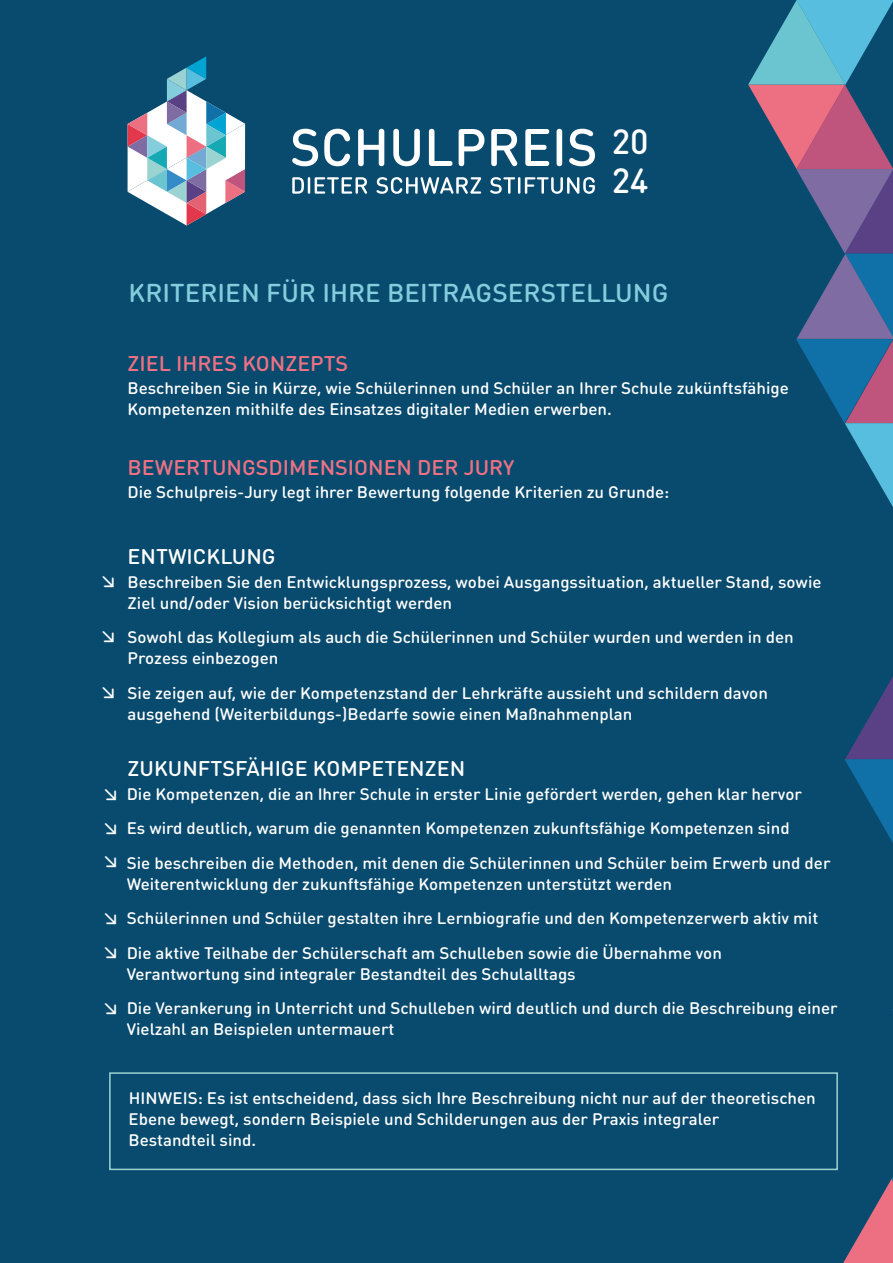
<style>
.page{position:relative;width:893px;height:1263px;background:#fff}
.page>*{position:absolute;margin:0;border:0;box-sizing:border-box;transform-origin:0 0}
.t1{font:500 34.5px/39px "DIN Round OT";color:#fff}
.t2{font:500 25.5px "DIN Round OT";color:#84cddd}
.t3{font:500 21px "DIN Round OT";color:#ee7184}
.t4{font:500 21px "DIN Round OT";color:#fff}
.t5{font:500 16.5px/21px "DIN Round OT";color:#fff}
</style>
<div class="page">
<div style="left:0;top:0;width:748px;height:1263px;background:#094b6e"></div>
<svg style="left:292px;top:129px;width:26px;height:37px"></svg>
<svg style="left:324px;top:129px;width:26px;height:37px"></svg>
<svg style="left:358px;top:129px;width:26px;height:37px"></svg>
<svg style="left:393px;top:129px;width:27px;height:37px"></svg>
<svg style="left:429px;top:129px;width:23px;height:37px"></svg>
<svg style="left:459px;top:129px;width:25px;height:37px"></svg>
<svg style="left:491px;top:129px;width:26px;height:37px"></svg>
<svg style="left:525px;top:129px;width:24px;height:37px"></svg>
<svg style="left:557px;top:129px;width:5px;height:37px"></svg>
<svg style="left:569px;top:129px;width:26px;height:37px"></svg>
<svg style="left:292px;top:177px;width:75px;height:17px"></svg>
<svg style="left:376px;top:177px;width:105px;height:17px"></svg>
<svg style="left:490px;top:177px;width:105px;height:17px"></svg>
<svg style="left:128px;top:56px;width:117px;height:170px"></svg>
<div style="left:109px;top:1072px;width:729px;height:98px;border:2px solid #9bd3d1"></div>
<svg style="left:748px;top:0;width:145px;height:1263px;background:#22557a"></svg>
<h1 class="t1" style="left:612px;top:122px;width:38px">20<br>24</h1>
<h2 class="t2" style="left:129px;top:277px;width:541px">KRITERIEN FÜR IHRE BEITRAGSERSTELLUNG</h2>
<p class="t3" style="left:128px;top:350px;width:222px">ZIEL IHRES KONZEPTS</p>
<p class="t5" style="left:127px;top:377px;width:663px">Beschreiben Sie in Kürze, wie Schülerinnen und Schüler an Ihrer Schule zukünftsfähige<br>Kompetenzen mithilfe des Einsatzes digitaler Medien erwerben.</p>
<p class="t3" style="left:128px;top:454px;width:388px">BEWERTUNGSDIMENSIONEN DER JURY</p>
<p class="t5" style="left:127px;top:481px;width:543px">Die Schulpreis-Jury legt ihrer Bewertung folgende Kriterien zu Grunde:</p>
<p class="t5" style="left:100px;top:570px;width:18px">↘</p>
<p class="t5" style="left:100px;top:624px;width:18px">↘</p>
<p class="t5" style="left:100px;top:680px;width:18px">↘</p>
<p class="t4" style="left:128px;top:543px;width:150px">ENTWICKLUNG</p>
<p class="t5" style="left:128px;top:571px;width:695px">Beschreiben Sie den Entwicklungsprozess, wobei Ausgangssituation, aktueller Stand, sowie<br>Ziel und/oder Vision berücksichtigt werden</p>
<p class="t5" style="left:128px;top:626px;width:668px">Sowohl das Kollegium als auch die Schülerinnen und Schüler wurden und werden in den<br>Prozess einbezogen</p>
<p class="t5" style="left:128px;top:682px;width:642px">Sie zeigen auf, wie der Kompetenzstand der Lehrkräfte aussieht und schildern davon ausgehend (Weiterbildungs-)Bedarfe sowie einen Maßnahmenplan</p>
<p class="t5" style="left:102px;top:775px;width:18px;line-height:33.9px;text-align:justify">↘ ↘ ↘</p>
<p class="t5" style="left:102px;top:899px;width:18px;line-height:34px">↘ ↘</p>
<p class="t5" style="left:102px;top:996px;width:18px">↘</p>
<p class="t4" style="left:128px;top:755px;width:339px">ZUKUNFTSFÄHIGE KOMPETENZEN</p>
<p class="t5" style="left:127px;top:776px;width:705px;line-height:34.5px">Die Kompetenzen, die an Ihrer Schule in erster Linie gefördert werden, gehen klar hervor<br>Es wird deutlich, warum die genannten Kompetenzen zukunftsfähige Kompetenzen sind<br>Sie beschreiben die Methoden, mit denen die Schülerinnen und Schüler beim Erwerb und der</p>
<p class="t5" style="left:127px;top:866px;width:693px;line-height:34.5px">Weiterentwicklung der zukunftsfähige Kompetenzen unterstützt werden<br>Schülerinnen und Schüler gestalten ihre Lernbiografie und den Kompetenzerwerb aktiv mit<br>Die aktive Teilhabe der Schülerschaft am Schulleben sowie die Übernahme von</p>
<p class="t5" style="left:127px;top:956px;width:712px;line-height:34.5px">Verantwortung sind integraler Bestandteil des Schulalltags<br>Die Verankerung in Unterricht und Schulleben wird deutlich und durch die Beschreibung einer</p>
<p class="t5" style="left:127px;top:1019px;width:269px">Vielzahl an Beispielen untermauert</p>
<p class="t5" style="left:129px;top:1087px;width:689px">HINWEIS: Es ist entscheidend, dass sich Ihre Beschreibung nicht nur auf der theoretischen<br>Ebene bewegt, sondern Beispiele und Schilderungen aus der Praxis integraler<br>Bestandteil sind.</p>
</div>
